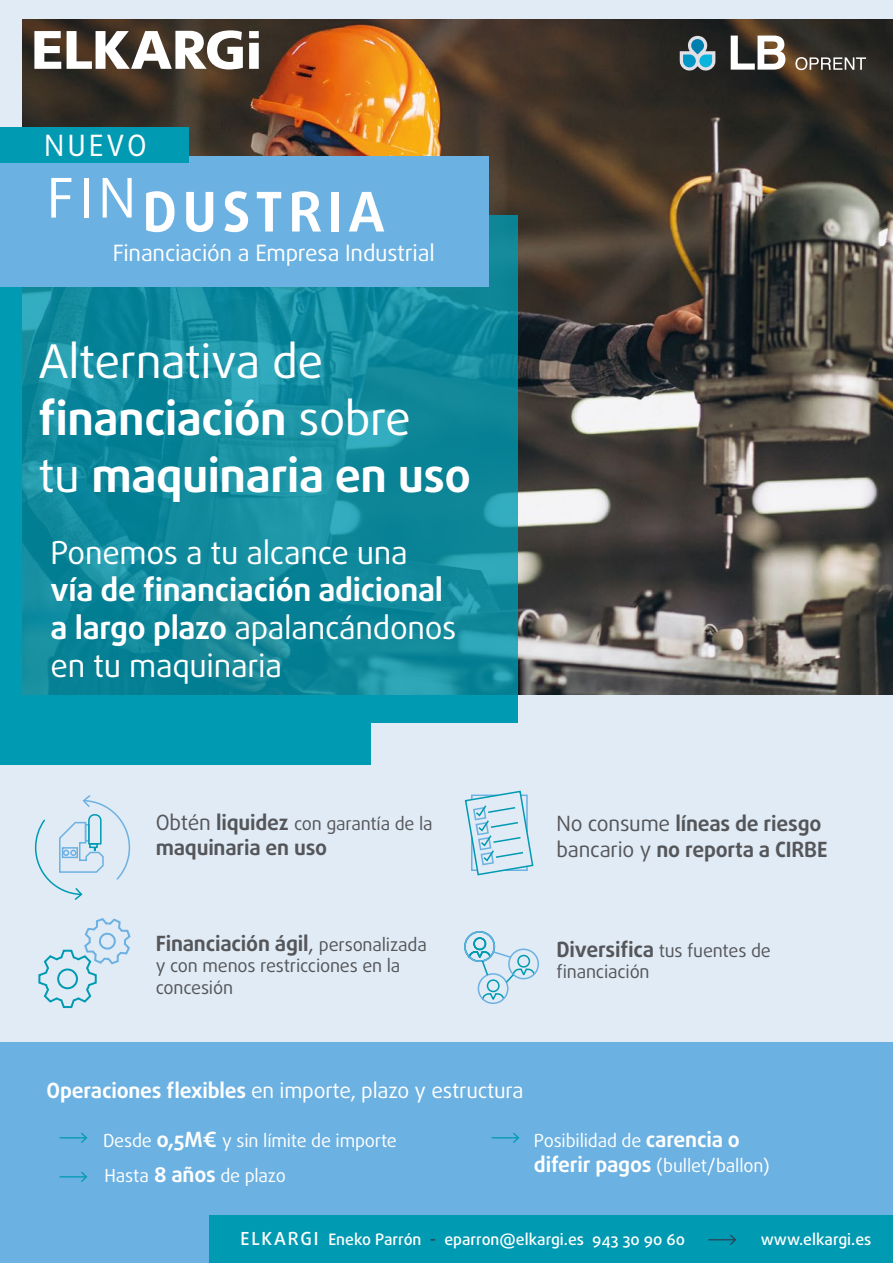
<style>
.page{position:relative;width:893px;height:1263px;background:#e0ebf5}
.page>*{position:absolute;margin:0;border:0;box-sizing:border-box;transform-origin:0 0}
.t1{font:700 54.75px "Daxline Pro";letter-spacing:.1em;color:#fff}
.t2{font:700 46.5px/57px "Daxline Pro";letter-spacing:-.01em;color:#fff}
.t3{font:700 31.5px/37.8px "Daxline Pro";letter-spacing:-.01em;color:#fff}
.t4{font:31.5px "Daxline Pro";letter-spacing:-.01em;color:#fff}
.t5{font:29.4px "Daxline Pro";letter-spacing:.1em;color:#fff}
.t6{font:22.5px "Daxline Pro";letter-spacing:-.01em;color:#fff}
.t7{font:700 21px/25.2px "Daxline Pro";letter-spacing:-.01em;color:#55565a}
.t8{font:21px "Daxline Pro";letter-spacing:-.01em;color:#fff}
.t9{font:18px/21.6px "Daxline Pro";letter-spacing:-.01em;color:#55565a}
.t10{font:18px/25.2px "Daxline Pro";letter-spacing:-.01em;color:#fff}
.t11{font:500 15.75px "Daxline Pro";color:#fff}
.s1{font-weight:400}
.s2{font-size:21px}
.s3{font-weight:700;font-size:21px}
.s4{font-weight:400;font-size:18px}
.s5{font-weight:700}
.s6{font-size:18px}
.s7{color:#2c4255}
</style>
<div class="page">
<div style="left:0;top:215px;width:371px;height:549px;background:#009ab2"></div>
<div style="left:0;top:1042px;width:893px;height:221px;background:#6bb1e2"></div>
<img style="left:23px;top:19px;width:870px;height:675px">
<svg style="left:34px;top:31px;width:27px;height:38px"></svg>
<svg style="left:249px;top:31px;width:10px;height:38px"></svg>
<svg style="left:67px;top:30px;width:176px;height:39px"></svg>
<div style="left:210px;top:1215px;width:683px;height:48px;background:#009ab2"></div>
<svg style="left:708px;top:1234px;width:28px;height:11px"></svg>
<svg style="left:680px;top:36px;width:36px;height:35px"></svg>
<svg style="left:795px;top:57px;width:71px;height:13px"></svg>
<svg style="left:731px;top:36px;width:54px;height:34px"></svg>
<svg style="left:22px;top:215px;width:496px;height:499px;fill:#0f889b"></svg>
<div style="left:508px;top:948px;width:31px;height:31px;border:2px solid #6bb1e2;border-radius:50%"></div>
<svg style="left:481px;top:992px;width:24px;height:10px"></svg>
<div style="left:487px;top:979px;width:13px;height:13px;border:2px solid #009ab2;border-radius:50%"></div>
<div style="left:478px;top:973px;width:30px;height:31px;border:2px solid #6bb1e2;border-radius:50%"></div>
<div style="left:473px;top:937px;width:13px;height:13px;border:2px solid #009ab2;border-radius:50%"></div>
<div style="left:464px;top:931px;width:31px;height:31px;border:2px solid #6bb1e2;border-radius:50%"></div>
<svg style="left:468px;top:950px;width:68px;height:34px"></svg>
<svg style="left:38px;top:918px;width:93px;height:91px"></svg>
<svg style="left:464px;top:790px;width:70px;height:86px"></svg>
<svg style="left:34px;top:795px;width:97px;height:105px"></svg>
<div style="left:70px;top:850px;width:7px;height:6px;border:2px solid #6db1e2;border-radius:50%"></div>
<div style="left:0;top:156px;width:489px;height:131px;background:#6bb1e2"></div>
<div style="left:0;top:127px;width:189px;height:36px;background:#009ab2"></div>
<svg style="left:59px;top:1132px;width:28px;height:11px"></svg>
<svg style="left:491px;top:1132px;width:28px;height:11px"></svg>
<svg style="left:59px;top:1171px;width:28px;height:11px"></svg>
<h3 class="t5" style="left:44px;top:126px;width:104px">NUEVO</h3>
<h1 class="t1" style="left:47px;top:175px;width:339px"><sup>FIN</sup>DUSTRIA</h1>
<p class="t6" style="left:113px;top:238px;width:323px">Financiación a Empresa Industrial</p>
<h2 class="t2" style="left:38px;top:333px;width:434px"><span class="s1">Alternativa de </span>financiación <span class="s1">sobre<br>tu</span> maquinaria en uso</h2>
<h3 class="t4" style="left:51px;top:531px;width:359px">Ponemos a tu alcance una</h3>
<h3 class="t3" style="left:51px;top:571px;width:407px">vía de financiación adicional a largo plazo <span class="s1">apalancándonos en tu maquinaria</span></h3>
<p class="t9" style="left:156px;top:813px;width:278px"><span class="s2">Obtén</span> <span class="s3">liquidez</span> con garantía de la</p>
<p class="t7" style="left:156px;top:835px;width:173px">maquinaria en uso</p>
<p class="t7" style="left:156px;top:931px;width:273px">Financiación ágil<span class="s1">,</span> <span class="s4">personalizada</span></p>
<p class="t9" style="left:156px;top:955px;width:246px">y con menos restricciones en la concesión</p>
<p class="t8" style="left:47px;top:1076px;width:478px"><span class="s5">Operaciones flexibles</span> en importe, plazo y estructura</p>
<p class="t7" style="left:556px;top:811px;width:273px"><span class="s1">No consume</span> líneas de riesgo <span class="s1">bancario y</span> no reporta a CIRBE</p>
<p class="t9" style="left:556px;top:940px;width:216px"><span class="s3">Diversifica</span> tus fuentes de financiación</p>
<p class="t10" style="left:103px;top:1128px;width:295px">Desde <span class="s3">0,5M€</span> y sin límite de importe</p>
<p class="t10" style="left:534px;top:1128px;width:237px">Posibilidad de <span class="s3">carencia o diferir pagos</span> (bullet/ballon)</p>
<p class="t10" style="left:105px;top:1163px;width:183px">Hasta <span class="s3">8 años</span> de plazo</p>
<p class="t11" style="left:241px;top:1228px;width:446px"><span class="s6">ELKARGI</span> Eneko Parrón <span class="s7">-</span> eparron@elkargi.es 943 30 90 60</p>
<p class="t11" style="left:761px;top:1228px;width:112px">www.elkargi.es</p>
</div>
